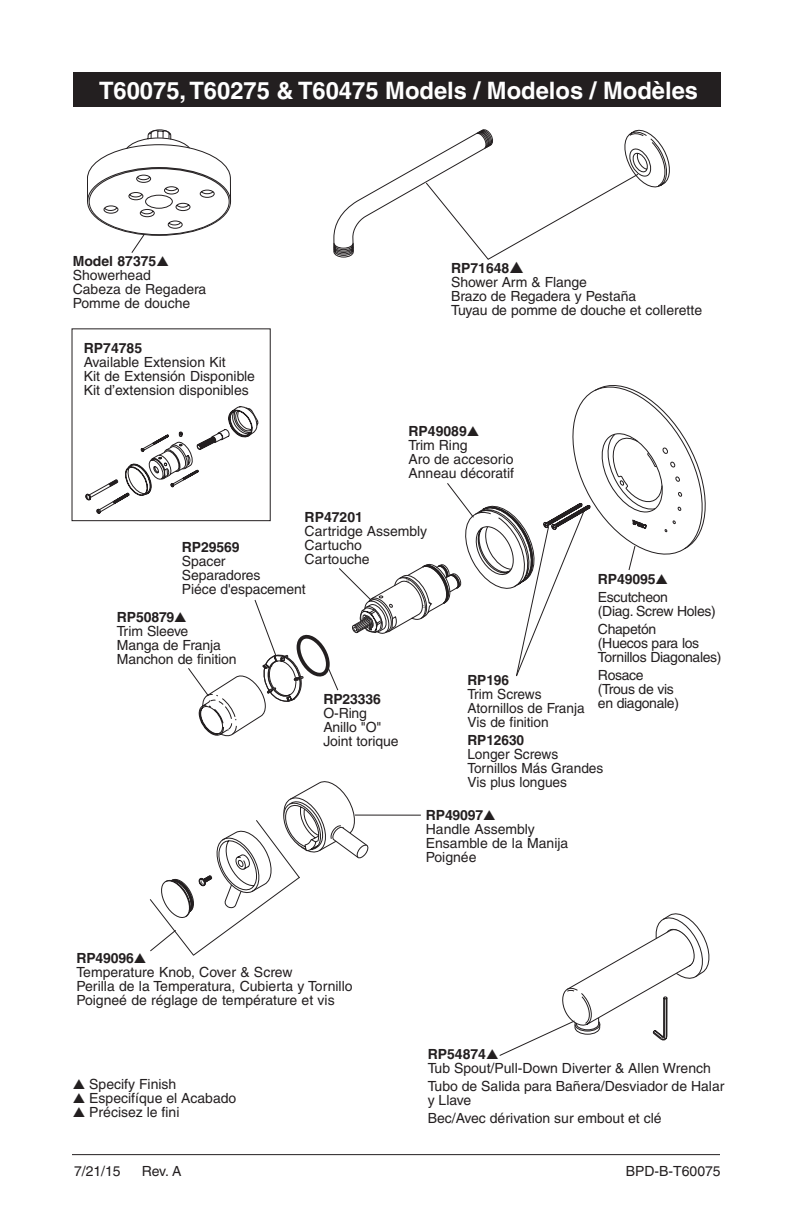
<style>
.page{position:relative;width:792px;height:1224px;background:#fff}
.page>*{position:absolute;margin:0;border:0;box-sizing:border-box;transform-origin:0 0}
.t1{font:700 24px "Helvetica";color:#fff}
.callout{font:14px/14px "Helvetica";color:#231f20}
.callout-2{font:14px/14px "Helvetica";letter-spacing:-.025em;color:#231f20}
.callout-3{font:700 14px "Helvetica";color:#231f20}
.Body_Text{font:700 14px "Helvetica";letter-spacing:-.01em;color:#231f20}
.Body_Text-2{font:14px "Helvetica";color:#231f20}
</style>
<div class="page">
<hr style="left:72px;top:1154px;width:648px;height:1px;background:#231f20">
<div style="left:73px;top:72px;width:648px;height:35px;background:#231f20"></div>
<svg style="left:333px;top:129px;width:337px;height:129px"></svg>
<svg style="left:87px;top:129px;width:144px;height:124px"></svg>
<svg style="left:425px;top:173px;width:214px;height:87px"></svg>
<svg style="left:86px;top:385px;width:623px;height:671px"></svg>
<div style="left:72px;top:328px;width:199px;height:193px;border:1px solid #231f20"></div>
<p class="t1" style="left:99px;top:76px;width:601px">T60075, T60275 &amp; T60475 Models / Modelos / Modèles</p>
<p class="callout-3" style="left:73px;top:252px;width:98px">Model 87375▲</p>
<p class="callout" style="left:73px;top:268px;width:80px">Showerhead</p>
<p class="callout" style="left:73px;top:282px;width:135px">Cabeza de Regadera</p>
<p class="callout" style="left:73px;top:296px;width:119px">Pomme de douche</p>
<p class="callout-3" style="left:84px;top:339px;width:60px">RP74785</p>
<p class="callout" style="left:84px;top:355px;width:143px">Available Extension Kit</p>
<p class="callout" style="left:84px;top:369px;width:173px">Kit de Extensión Disponible</p>
<p class="callout" style="left:84px;top:383px;width:167px">Kit d’extension disponibles</p>
<p class="callout-3" style="left:451px;top:260px;width:74px">RP71648▲</p>
<p class="callout" style="left:451px;top:275px;width:252px">Shower Arm &amp; Flange<br>Brazo de Regadera y Pestaña<br>Tuyau de pomme de douche et collerette</p>
<p class="callout-3" style="left:408px;top:423px;width:71px">RP49089▲</p>
<p class="callout" style="left:408px;top:438px;width:61px">Trim Ring</p>
<p class="callout" style="left:408px;top:452px;width:107px">Aro de accesorio</p>
<p class="callout" style="left:408px;top:466px;width:107px">Anneau décoratif</p>
<p class="callout-3" style="left:305px;top:509px;width:60px">RP47201</p>
<p class="callout" style="left:305px;top:524px;width:124px">Cartridge Assembly</p>
<p class="callout" style="left:305px;top:538px;width:59px">Cartucho</p>
<p class="callout" style="left:305px;top:552px;width:67px">Cartouche</p>
<p class="callout-3" style="left:182px;top:538px;width:59px">RP29569</p>
<p class="callout" style="left:182px;top:554px;width:80px">Spacer<br>Separadores</p>
<p class="callout" style="left:182px;top:582px;width:125px">Piéce d'espacement</p>
<p class="callout-3" style="left:117px;top:608px;width:71px">RP50879▲</p>
<p class="callout" style="left:117px;top:624px;width:73px">Trim Sleeve</p>
<p class="callout" style="left:117px;top:638px;width:105px">Manga de Franja</p>
<p class="callout" style="left:117px;top:652px;width:121px">Manchon de finition</p>
<p class="callout-3" style="left:323px;top:691px;width:59px">RP23336</p>
<p class="callout" style="left:323px;top:706px;width:60px">O-Ring<br>Anillo "O"</p>
<p class="callout" style="left:323px;top:734px;width:77px">Joint torique</p>
<p class="Body_Text" style="left:598px;top:570px;width:71px">RP49095▲</p>
<p class="callout-2" style="left:598px;top:590px;width:119px">Escutcheon<br>(Diag. Screw Holes)</p>
<p class="callout-2" style="left:598px;top:622px;width:125px">Chapetón<br>(Huecos para los<br>Tornillos Diagonales)</p>
<p class="callout-2" style="left:598px;top:668px;width:83px">Rosace (Trous de vis en diagonale)</p>
<p class="callout-3" style="left:467px;top:671px;width:43px">RP196</p>
<p class="callout" style="left:467px;top:687px;width:119px">Trim Screws<br>Atornillos de Franja<br>Vis de finition</p>
<p class="callout-3" style="left:467px;top:731px;width:58px">RP12630</p>
<p class="callout" style="left:467px;top:747px;width:137px">Longer Screws<br>Tornillos Más Grandes<br>Vis plus longues</p>
<p class="Body_Text" style="left:76px;top:949px;width:71px">RP49096▲</p>
<p class="callout" style="left:76px;top:965px;width:218px">Temperature Knob, Cover &amp; Screw</p>
<p class="callout" style="left:76px;top:979px;width:278px">Perilla de la Temperatura, Cubierta y Tornillo</p>
<p class="callout" style="left:76px;top:993px;width:260px">Poigneé de réglage de température et vis</p>
<p class="callout" style="left:73px;top:1077px;width:105px">▲ Specify Finish</p>
<p class="callout" style="left:73px;top:1091px;width:165px">▲ Especifíque el Acabado</p>
<p class="callout" style="left:73px;top:1105px;width:108px">▲ Précisez le fini</p>
<p class="Body_Text" style="left:426px;top:806px;width:71px">RP49097▲</p>
<p class="Body_Text-2" style="left:426px;top:821px;width:111px">Handle Assembly</p>
<p class="callout" style="left:426px;top:836px;width:144px">Ensamble de la Manija</p>
<p class="callout" style="left:426px;top:850px;width:52px">Poignée</p>
<p class="callout-3" style="left:428px;top:1046px;width:71px">RP54874▲</p>
<p class="callout" style="left:428px;top:1061px;width:285px">Tub Spout/Pull-Down Diverter &amp; Allen Wrench</p>
<p class="callout" style="left:428px;top:1079px;width:298px">Tubo de Salida para Bañera/Desviador de Halar y Llave</p>
<p class="callout" style="left:428px;top:1111px;width:235px">Bec/Avec dérivation sur embout et clé</p>
<p class="callout" style="left:74px;top:1164px;width:48px">7/21/15</p>
<p class="callout" style="left:142px;top:1164px;width:41px">Rev. A</p>
<p class="callout" style="left:626px;top:1164px;width:96px">BPD-B-T60075</p>
</div>
